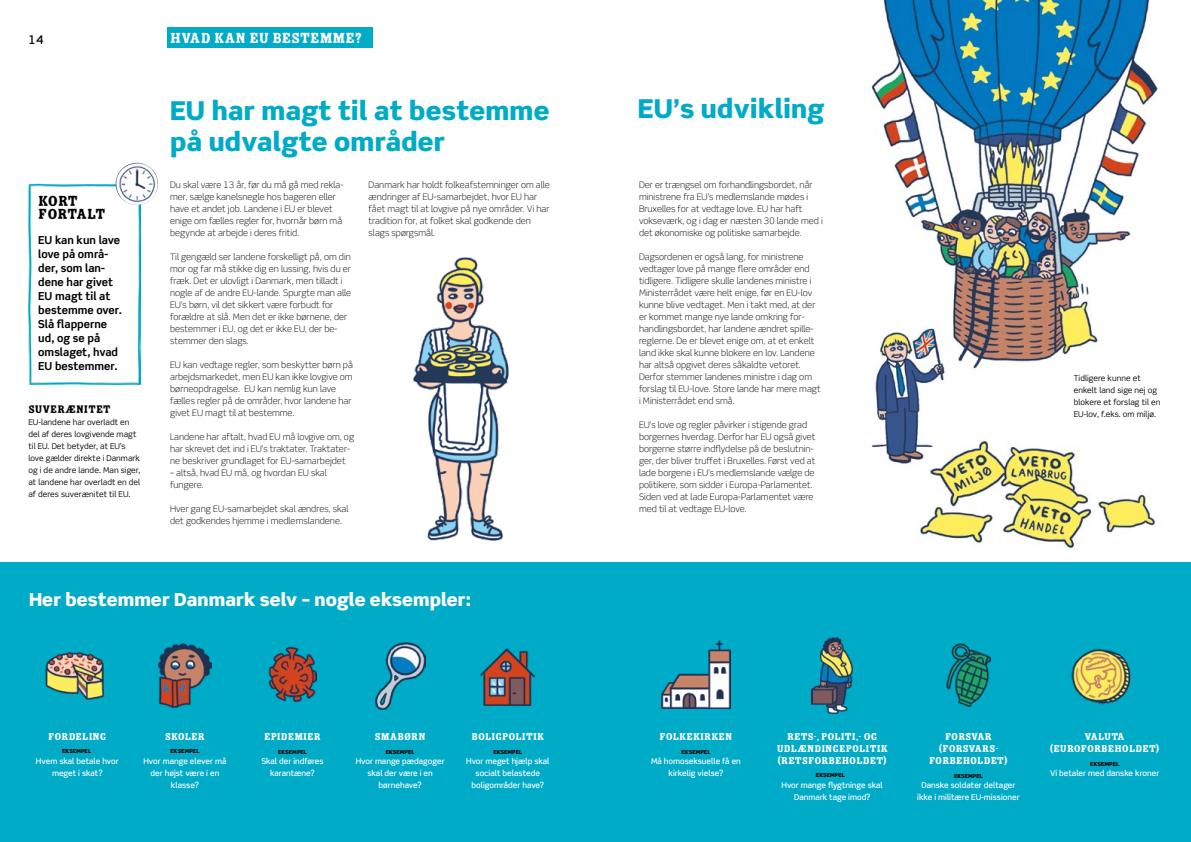
<style>
.page{position:relative;width:1191px;height:842px;background:#fff}
.page>*{position:absolute;margin:0;border:0;box-sizing:border-box;transform-origin:0 0}
.Overskrift_1{font:900 26px/31.2px "Scene Std";letter-spacing:.01em;color:#00abc7}
.Boks_stor_overskrift{font:900 18px "Scene Std";letter-spacing:.005em;color:#fff}
.Trumpet{font:16px "Zebrawood Std Fill";color:#fff}
.Kort_fortalt_overskr{font:16px/13px "Zebrawood Std Fill";letter-spacing:-.035em;color:#000}
.Boks_overskrift{font:12px "Zebrawood Std Fill";letter-spacing:.005em;color:#000}
.t1{font:500 12px "Scene Std";color:#000}
.Kort_fortalt_brød{font:700 11px/14px "Scene Std";color:#000}
.Hvem_bestemmer_overs{font:11px/12px "Zebrawood Std Fill";letter-spacing:.005em;color:#fff;text-align:center}
.Hvad_bestemmer_overs{font:11px "Zebrawood Std Fill";letter-spacing:.005em;color:#fff}
.Brødtekst{font:300 9px/12px "Scene Std";letter-spacing:.005em;color:#000}
.Hvad_bestemmer_brød{font:500 8px/12px "Scene Std";color:#fff;text-align:center}
.Boks_brød{font:8px/12px "Scene Std";letter-spacing:.005em;color:#000}
.Hvad_bestemmer_overs-2{font:900 5.5px "Scene Std";letter-spacing:.005em;color:#000}
</style>
<div class="page">
<img style="left:871px;top:0;width:289px;height:550px">
<div style="left:167px;top:28px;width:206px;height:20px;background:#00abc7"></div>
<img style="left:413px;top:257px;width:96px;height:284px">
<div style="left:0;top:562px;width:1191px;height:280px;background:#00abc7"></div>
<img style="left:375px;top:642px;width:50px;height:67px">
<img style="left:480px;top:648px;width:55px;height:58px">
<img style="left:268px;top:646px;width:49px;height:56px">
<img style="left:158px;top:644px;width:53px;height:63px">
<img style="left:661px;top:640px;width:69px;height:68px">
<img style="left:811px;top:637px;width:42px;height:76px">
<img style="left:946px;top:644px;width:44px;height:62px">
<img style="left:1071px;top:648px;width:60px;height:57px">
<img style="left:45px;top:652px;width:59px;height:48px">
<img style="left:29px;top:182px;width:112px;height:202px">
<img style="left:116px;top:163px;width:42px;height:42px;border-radius:21px">
<h3 class="t1" style="left:28px;top:32px;width:16px">14</h3>
<p class="Kort_fortalt_overskr" style="left:38px;top:195px;width:69px">KORT<br>FORTALT</p>
<p class="Kort_fortalt_brød" style="left:38px;top:233px;width:85px">EU kan kun lave love på områ&shy;der, som lan&shy;dene har givet<br>EU magt til at bestemme over.<br>Slå flapperne ud, og se på omslaget, hvad<br>EU bestemmer.</p>
<p class="Boks_overskrift" style="left:28px;top:403px;width:84px">SUVERÆNITET</p>
<p class="Boks_brød" style="left:28px;top:416px;width:114px">EU-landene har overladt en del af deres lovgivende magt til EU. Det betyder, at EU’s love gælder direkte i Danmark og i de andre lande. Man siger, at landene har overladt en del af deres suverænitet til EU.</p>
<p class="Trumpet" style="left:170px;top:29px;width:193px">HVAD KAN EU BESTEMME?</p>
<p class="Overskrift_1" style="left:170px;top:94px;width:381px">EU har magt til at bestemme på udvalgte områder</p>
<p class="Overskrift_1" style="left:638px;top:92px;width:188px">EU’s udvikling</p>
<p class="Brødtekst" style="left:170px;top:179px;width:175px">Du skal være 13 år, før du må gå med rekla&shy;mer, sælge kanelsnegle hos bageren eller have et andet job. Landene i EU er blevet enige om fælles regler for, hvornår børn må begynde at arbejde i deres fritid.</p>
<p class="Brødtekst" style="left:170px;top:251px;width:182px">Til gengæld ser landene forskelligt på, om din mor og far må stikke dig en lussing, hvis du er fræk. Det er ulovligt i Danmark, men tilladt i nogle af de andre EU-lande. Spurgte man alle EU’s børn, vil det sikkert være forbudt for forældre at slå. Men det er ikke børnene, der bestemmer i EU, og det er ikke EU, der be&shy;stemmer den slags.</p>
<p class="Brødtekst" style="left:170px;top:359px;width:184px">EU kan vedtage regler, som beskytter børn på arbejdsmarkedet, men EU kan ikke lovgive om børneopdragelse. EU kan nemlig kun lave fælles regler på de områder, hvor landene har givet EU magt til at bestemme.</p>
<p class="Brødtekst" style="left:170px;top:431px;width:186px">Landene har aftalt, hvad EU må lovgive om, og har skrevet det ind i EU’s traktater. Traktater&shy;ne beskriver grundlaget for EU-samarbejdet</p>
<p class="Brødtekst" style="left:170px;top:467px;width:158px">– altså, hvad EU må, og hvordan EU skal fungere.</p>
<p class="Brødtekst" style="left:170px;top:503px;width:180px">Hver gang EU-samarbejdet skal ændres, skal det godkendes hjemme i medlemslandene.</p>
<p class="Brødtekst" style="left:369px;top:179px;width:183px">Danmark har holdt folkeafstemninger om alle ændringer af EU-samarbejdet, hvor EU har fået magt til at lovgive på nye områder. Vi har tradition for, at folket skal godkende den slags spørgsmål.</p>
<p class="Brødtekst" style="left:639px;top:179px;width:185px">Der er trængsel om forhandlingsbordet, når ministrene fra EU’s medlemslande mødes i Bruxelles for at vedtage love. EU har haft vokseværk, og i dag er næsten 30 lande med i det økonomiske og politiske samarbejde.</p>
<p class="Brødtekst" style="left:639px;top:251px;width:183px">Dagsordenen er også lang, for ministrene vedtager love på mange flere områder end tidligere. Tidligere skulle landenes ministre i Ministerrådet være helt enige, før en EU-lov kunne blive vedtaget. Men i takt med, at der er kommet mange nye lande omkring for&shy;handlingsbordet, har landene ændret spille&shy;reglerne. De er blevet enige om, at et enkelt land ikke skal kunne blokere en lov. Landene har altså opgivet deres såkaldte vetoret.<br>Derfor stemmer landenes ministre i dag om forslag til EU-love. Store lande har mere magt i Ministerrådet end små.</p>
<p class="Brødtekst" style="left:639px;top:419px;width:178px">EU’s love og regler påvirker i stigende grad borgernes hverdag. Derfor har EU også givet borgerne større indflydelse på de beslutnin&shy;ger, der bliver truffet i Bruxelles. Først ved at lade borgene i EU’s medlemslande vælge de politikere, som sidder i Europa-Parlamentet.<br>Siden ved at lade Europa-Parlamentet være med til at vedtage EU-love.</p>
<p class="Boks_stor_overskrift" style="left:29px;top:588px;width:443px">Her bestemmer Danmark selv – nogle eksempler:</p>
<p class="Boks_brød" style="left:1073px;top:372px;width:88px">Tidligere kunne et enkelt land sige nej og blokere et forslag til en<br>EU-lov, f.eks. om miljø.</p>
<p class="Hvad_bestemmer_overs" style="left:375px;top:731px;width:52px">SMÅBØRN</p>
<p class="Hvad_bestemmer_brød" style="left:356px;top:755px;width:90px">Hvor mange pædagoger skal der være i en børnehave?</p>
<p class="Hvad_bestemmer_overs" style="left:48px;top:731px;width:60px">FORDELING</p>
<p class="Hvad_bestemmer_brød" style="left:36px;top:755px;width:84px">Hvem skal betale hvor meget i skat?</p>
<p class="Hvad_bestemmer_overs" style="left:165px;top:731px;width:41px">SKOLER</p>
<p class="Hvad_bestemmer_brød" style="left:143px;top:755px;width:84px">Hvor mange elever må der højst være i en klasse?</p>
<p class="Hvad_bestemmer_overs" style="left:264px;top:731px;width:58px">EPIDEMIER</p>
<p class="Hvad_bestemmer_brød" style="left:261px;top:755px;width:64px">Skal der indføres karantæne?</p>
<p class="Hvad_bestemmer_overs" style="left:471px;top:731px;width:74px">BOLIGPOLITIK</p>
<p class="Hvad_bestemmer_brød" style="left:466px;top:755px;width:85px">Hvor meget hjælp skal socialt belastede boligområder have?</p>
<p class="Hvem_bestemmer_overs" style="left:659px;top:731px;width:74px">FOLKEKIRKEN</p>
<p class="Hvad_bestemmer_brød" style="left:651px;top:755px;width:91px">Må homoseksuelle få en kirkelig vielse?</p>
<p class="Hvad_bestemmer_overs-2" style="left:62px;top:748px;width:30px">EKSEMPEL</p>
<p class="Hvad_bestemmer_overs-2" style="left:170px;top:748px;width:30px">EKSEMPEL</p>
<p class="Hvad_bestemmer_overs-2" style="left:278px;top:748px;width:30px">EKSEMPEL</p>
<p class="Hvad_bestemmer_overs-2" style="left:386px;top:748px;width:30px">EKSEMPEL</p>
<p class="Hvad_bestemmer_overs-2" style="left:493px;top:748px;width:30px">EKSEMPEL</p>
<p class="Hvad_bestemmer_overs-2" style="left:681px;top:748px;width:30px">EKSEMPEL</p>
<p class="Hvem_bestemmer_overs" style="left:776px;top:731px;width:112px">RETS-, POLITI,- OG<br>UDLÆNDINGEPOLITIK (RETSFORBEHOLDET)</p>
<p class="Hvad_bestemmer_brød" style="left:781px;top:779px;width:103px">Hvor mange flygtninge skal<br>Danmark tage imod?</p>
<p class="Hvem_bestemmer_overs" style="left:929px;top:731px;width:80px">FORSVAR (FORSVARS-<br>FORBEHOLDET)</p>
<p class="Hvad_bestemmer_brød" style="left:917px;top:779px;width:104px">Danske soldater deltager ikke i militære EU-missioner</p>
<p class="Hvad_bestemmer_overs-2" style="left:816px;top:771px;width:30px">EKSEMPEL</p>
<p class="Hvad_bestemmer_overs-2" style="left:954px;top:772px;width:30px">EKSEMPEL</p>
<p class="Hvem_bestemmer_overs" style="left:1049px;top:731px;width:111px">VALUTA (EUROFORBEHOLDET)</p>
<p class="Hvad_bestemmer_brød" style="left:1050px;top:767px;width:111px">Vi betaler med danske kroner</p>
<p class="Hvad_bestemmer_overs-2" style="left:1090px;top:760px;width:30px">EKSEMPEL</p>
</div>
